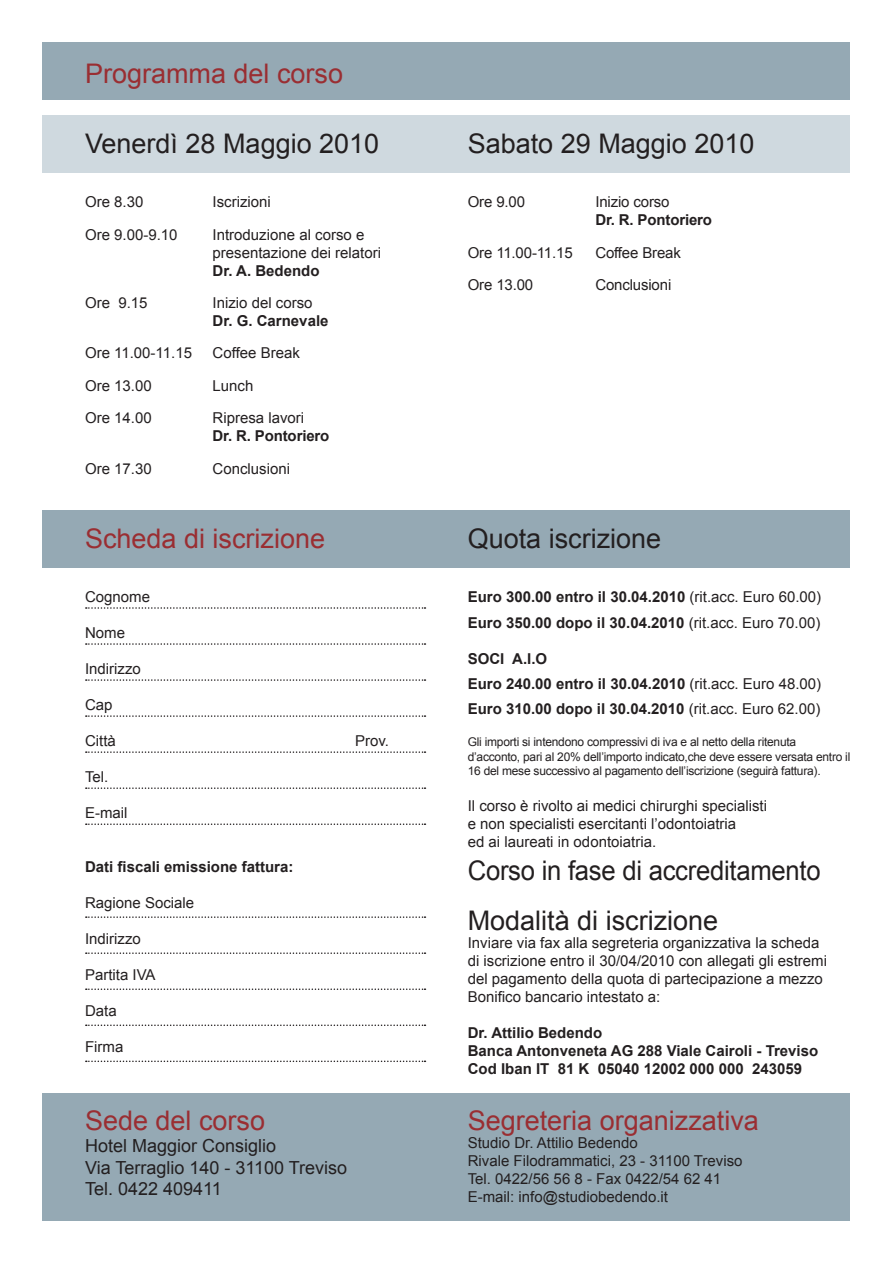
<style>
.page{position:relative;width:893px;height:1263px;background:#fff}
.page>*{position:absolute;margin:0;border:0;box-sizing:border-box;transform-origin:0 0}
.t1{font:27px "Arial";color:#9a2e32}
.t2{font:27px "Arial";color:#231f20}
.t3{font:27px/50.4px "Arial";color:#231f20;scale:.95 1}
.t4{font:18px/21.6px "Arial";color:#231f20}
.t5{font:15px/18px "Arial";color:#231f20}
.t6{font:700 15px/25.2px "Arial";color:#231f20}
.t7{font:12px/14.4px "Arial";letter-spacing:-.02em;color:#231f20}
.s1{font-weight:400}
</style>
<div class="page">
<div style="left:43px;top:115px;width:807px;height:58px;background:#cfd9df"></div>
<div style="left:43px;top:43px;width:807px;height:57px;background:#95a9b4"></div>
<div style="left:43px;top:510px;width:807px;height:58px;background:#95a9b4"></div>
<svg style="left:86px;top:607px;width:339px;height:2px"></svg>
<svg style="left:86px;top:643px;width:339px;height:2px"></svg>
<svg style="left:86px;top:679px;width:339px;height:2px"></svg>
<svg style="left:86px;top:916px;width:339px;height:2px"></svg>
<svg style="left:86px;top:715px;width:339px;height:2px"></svg>
<svg style="left:86px;top:952px;width:339px;height:2px"></svg>
<svg style="left:86px;top:751px;width:339px;height:2px"></svg>
<svg style="left:86px;top:988px;width:339px;height:2px"></svg>
<svg style="left:86px;top:787px;width:339px;height:2px"></svg>
<svg style="left:86px;top:1024px;width:339px;height:2px"></svg>
<svg style="left:86px;top:823px;width:339px;height:2px"></svg>
<svg style="left:86px;top:1060px;width:339px;height:2px"></svg>
<div style="left:43px;top:1093px;width:807px;height:127px;background:#95a9b4"></div>
<h1 class="t1" style="left:85px;top:59px;width:260px">Programma del corso</h1>
<h1 class="t2" style="left:85px;top:129px;width:296px">Venerdì 28 Maggio 2010</h1>
<p class="t5" style="left:85px;top:193px;width:60px">Ore 8.30</p>
<p class="t5" style="left:213px;top:193px;width:60px">Iscrizioni</p>
<p class="t5" style="left:85px;top:225px;width:94px">Ore 9.00-9.10</p>
<p class="t5" style="left:213px;top:225px;width:170px">Introduzione al corso e presentazione dei relatori</p>
<p class="t6" style="left:213px;top:258px;width:108px">Dr. A. Bedendo</p>
<p class="t5" style="left:85px;top:294px;width:64px">Ore 9.15</p>
<p class="t5" style="left:213px;top:294px;width:102px">Inizio del corso</p>
<p class="t6" style="left:213px;top:308px;width:117px">Dr. G. Carnevale</p>
<p class="t5" style="left:85px;top:344px;width:109px">Ore 11.00-11.15</p>
<p class="t5" style="left:213px;top:344px;width:89px">Coffee Break</p>
<p class="t5" style="left:85px;top:377px;width:68px">Ore 13.00</p>
<p class="t5" style="left:213px;top:377px;width:42px">Lunch</p>
<p class="t5" style="left:85px;top:409px;width:68px">Ore 14.00</p>
<p class="t5" style="left:213px;top:409px;width:93px">Ripresa lavori</p>
<p class="t6" style="left:213px;top:423px;width:118px">Dr. R. Pontoriero</p>
<p class="t5" style="left:85px;top:459px;width:68px">Ore 17.30</p>
<p class="t5" style="left:213px;top:459px;width:79px">Conclusioni</p>
<h1 class="t1" style="left:85px;top:524px;width:242px">Scheda di iscrizione</h1>
<p class="t5" style="left:85px;top:588px;width:67px">Cognome</p>
<p class="t5" style="left:85px;top:624px;width:42px">Nome</p>
<p class="t5" style="left:85px;top:660px;width:57px">Indirizzo</p>
<p class="t5" style="left:85px;top:696px;width:29px">Cap</p>
<p class="t5" style="left:85px;top:732px;width:32px">Città</p>
<p class="t5" style="left:355px;top:732px;width:35px">Prov.</p>
<p class="t5" style="left:85px;top:768px;width:25px">Tel.</p>
<p class="t5" style="left:85px;top:804px;width:44px">E-mail</p>
<p class="t6" style="left:85px;top:854px;width:210px">Dati fiscali emissione fattura:</p>
<p class="t5" style="left:85px;top:894px;width:111px">Ragione Sociale</p>
<p class="t5" style="left:85px;top:930px;width:57px">Indirizzo</p>
<p class="t5" style="left:85px;top:966px;width:72px">Partita IVA</p>
<p class="t5" style="left:85px;top:1002px;width:33px">Data</p>
<p class="t5" style="left:85px;top:1038px;width:40px">Firma</p>
<h1 class="t1" style="left:85px;top:1106px;width:182px">Sede del corso</h1>
<p class="t4" style="left:85px;top:1135px;width:264px">Hotel Maggior Consiglio<br>Via Terraglio 140 - 31100 Treviso<br>Tel. 0422 409411</p>
<h1 class="t2" style="left:468px;top:129px;width:288px">Sabato 29 Maggio 2010</h1>
<p class="t5" style="left:468px;top:193px;width:59px">Ore 9.00</p>
<p class="t5" style="left:595px;top:193px;width:76px">Inizio corso</p>
<p class="t6" style="left:595px;top:207px;width:118px">Dr. R. Pontoriero</p>
<p class="t5" style="left:468px;top:243px;width:106px">Ore 11.00-11.15</p>
<p class="t5" style="left:595px;top:243px;width:87px">Coffee Break</p>
<p class="t5" style="left:468px;top:276px;width:67px">Ore 13.00</p>
<p class="t5" style="left:595px;top:276px;width:78px">Conclusioni</p>
<h1 class="t2" style="left:468px;top:524px;width:195px">Quota iscrizione</h1>
<p class="t6" style="left:468px;top:584px;width:355px">Euro 300.00 entro il 30.04.2010 <span class="s1">(rit.acc. Euro 60.00)<br></span>Euro 350.00 dopo il 30.04.2010 <span class="s1">(rit.acc. Euro 70.00)</span></p>
<p class="t6" style="left:468px;top:646px;width:355px">SOCI A.I.O<br>Euro 240.00 entro il 30.04.2010 <span class="s1">(rit.acc. Euro 48.00)<br></span>Euro 310.00 dopo il 30.04.2010 <span class="s1">(rit.acc. Euro 62.00)</span></p>
<p class="t7" style="left:468px;top:735px;width:384px">Gli importi si intendono compressivi di iva e al netto della ritenuta d’acconto, pari al 20% dell’importo indicato,che deve essere versata entro il<br>16 del mese successivo al pagamento dell’iscrizione (seguirà fattura).</p>
<p class="t5" style="left:468px;top:797px;width:301px">Il corso è rivolto ai medici chirurghi specialisti e non specialisti esercitanti l’odontoiatria<br>ed ai laureati in odontoiatria.</p>
<h1 class="t3" style="left:468px;top:845px;width:373px">Corso in fase di accreditamento<br>Modalità di iscrizione</h1>
<p class="t5" style="left:468px;top:934px;width:361px">Inviare via fax alla segreteria organizzativa la scheda di iscrizione entro il 30/04/2010 con allegati gli estremi del pagamento della quota di partecipazione a mezzo Bonifico bancario intestato a:</p>
<p class="t6" style="left:468px;top:1024px;width:352px;line-height:18px">Dr. Attilio Bedendo<br>Banca Antonveneta AG 288 Viale Cairoli - Treviso<br>Cod Iban IT 81 K 05040 12002 000 000 243059</p>
<h1 class="t1" style="left:468px;top:1106px;width:293px">Segreteria organizzativa</h1>
<p class="t5" style="left:468px;top:1134px;width:276px">Studio Dr. Attilio Bedendo<br>Rivale Filodrammatici, 23 - 31100 Treviso Tel. 0422/56 56 8 - Fax 0422/54 62 41<br>E-mail: info@studiobedendo.it</p>
</div>
